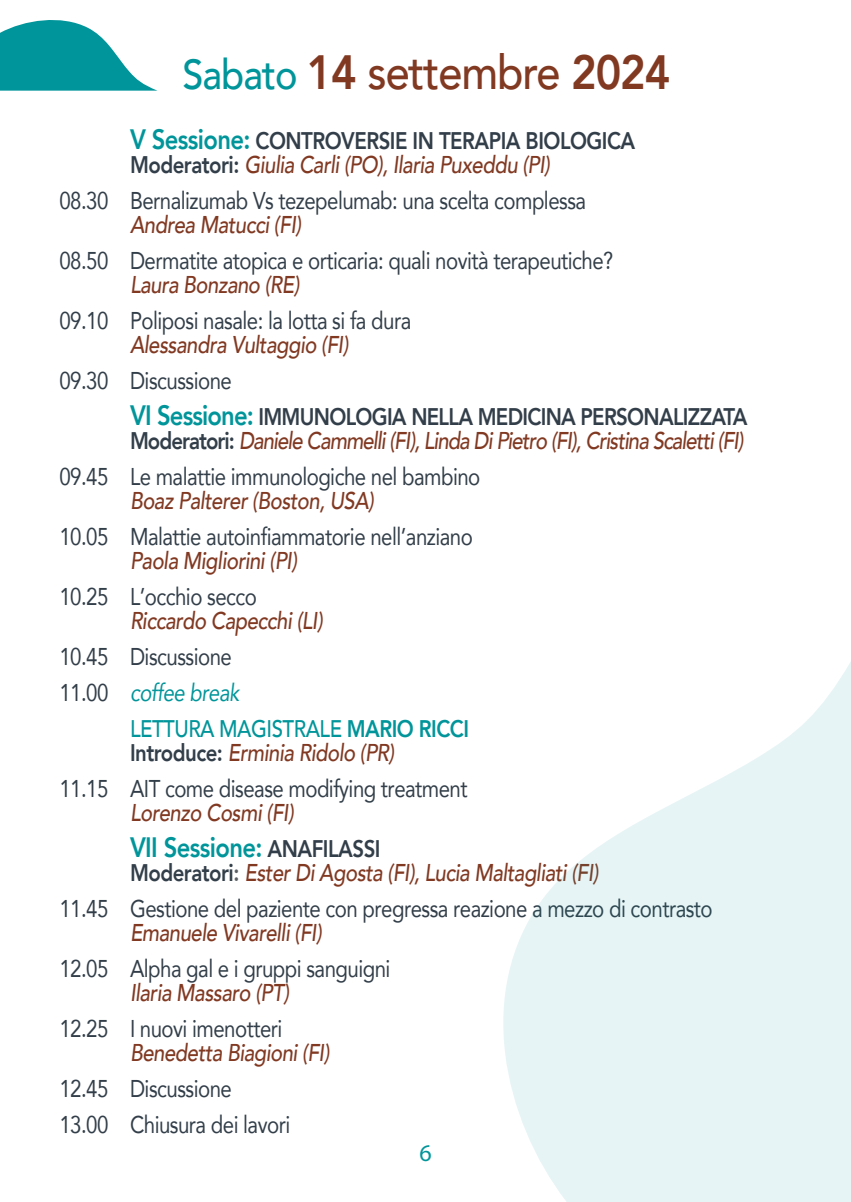
<style>
.page{position:relative;width:851px;height:1202px;background:#fff}
.page>*{position:absolute;margin:0;border:0;box-sizing:border-box;transform-origin:0 0}
.t1{font:500 48px "Avenir";letter-spacing:-.025em;color:#813922;scale:.9 1}
.t2{font:800 28px "Avenir";letter-spacing:-.025em;color:#00959a;scale:.85 1}
.t3{font:24.2px/36px "Avenir";letter-spacing:-.025em;color:#323e49;scale:.84 1}
.t4{font:italic 500 24.2px "Avenir";letter-spacing:-.025em;color:#813922;scale:.84 1}
.t5{font:italic 500 24.2px/36px "Avenir";letter-spacing:-.045em;color:#813922;scale:.84 1}
.t6{font:800 24px "Avenir";letter-spacing:-.035em;color:#323e49;scale:.85 1}
.t7{font:500 24px "Avenir";letter-spacing:-.025em;color:#00959a;scale:.85 1}
.t8{font:24px "Myriad Pro";color:#00959a}
.s1{font-size:42px;color:#00959a}
.s2{font-weight:800}
.s3{font-size:28px;color:#00959a}
.s4{font-weight:800;font-size:24px}
.s5{font-weight:500;font-style:italic;color:#813922}
.s6{font-weight:800;font-style:normal;font-size:24px;color:#323e49}
.s7{font-weight:400;font-style:normal;color:#323e49}
.s8{font-style:italic;color:#00959a}
.s9{font-size:24px;color:#323e49}
.s10{font-weight:800;font-size:24px;color:#5c6065}
</style>
<div class="page">
<svg style="left:0;top:20px;width:157px;height:71px"></svg>
<svg style="left:503px;top:663px;width:347px;height:539px;fill:#e6f4f5"></svg>
<h1 class="t1" style="left:182px;top:31px;width:543px"><span class="s1">Sabato</span> <span class="s2">14</span> settembre <span class="s2">2024</span></h1>
<p class="t6" style="left:130px;top:122px;width:596px"><span class="s3">V Sessione:</span> CONTROVERSIE IN TERAPIA BIOLOGICA</p>
<p class="t3" style="left:59px;top:146px;width:628px;text-indent:71px"><span class="s4">Moderatori:</span> <span class="s5">Giulia Carli (PO), Ilaria Puxeddu (PI)<br></span>08.30 Bernalizumab Vs tezepelumab: una scelta complessa</p>
<p class="t4" style="left:130px;top:210px;width:205px">Andrea Matucci (FI)</p>
<p class="t3" style="left:59px;top:242px;width:660px">08.50 Dermatite atopica e orticaria: quali novità terapeutiche?</p>
<p class="t4" style="left:130px;top:270px;width:203px">Laura Bonzano (RE)</p>
<p class="t3" style="left:59px;top:302px;width:420px">09.10 Poliposi nasale: la lotta si fa dura</p>
<p class="t4" style="left:130px;top:330px;width:261px">Alessandra Vultaggio (FI)</p>
<p class="t3" style="left:59px;top:362px;width:207px">09.30 Discussione</p>
<p class="t6" style="left:130px;top:398px;width:727px"><span class="s3">VI Sessione:</span> IMMUNOLOGIA NELLA MEDICINA PERSONALIZZATA</p>
<p class="t5" style="left:59px;top:423px;width:815px;text-indent:71px"><span class="s6">Moderatori:</span> Daniele Cammelli (FI), Linda Di Pietro (FI), Cristina Scaletti (FI)<br><span class="s7">09.45 Le malattie immunologiche nel bambino</span></p>
<p class="t4" style="left:130px;top:486px;width:292px">Boaz Palterer (Boston, USA)</p>
<p class="t3" style="left:59px;top:518px;width:493px">10.05 Malattie autoinfiammatorie nell’anziano</p>
<p class="t4" style="left:130px;top:546px;width:200px">Paola Migliorini (PI)</p>
<p class="t3" style="left:59px;top:578px;width:237px">10.25 L’occhio secco</p>
<p class="t4" style="left:130px;top:606px;width:231px">Riccardo Capecchi (LI)</p>
<p class="t3" style="left:59px;top:638px;width:216px">10.45 Discussione<br>11.00 <span class="s8">coffee break</span></p>
<p class="t7" style="left:130px;top:708px;width:400px">LETTURA MAGISTRALE <span class="s2">MARIO RICCI</span></p>
<p class="t3" style="left:59px;top:734px;width:487px;text-align:center"><span class="s4">Introduce:</span> <span class="s5">Erminia Ridolo (PR)<br></span>11.15 AIT come disease modifying treatment</p>
<p class="t4" style="left:130px;top:798px;width:196px">Lorenzo Cosmi (FI)</p>
<p class="t2" style="left:130px;top:825px;width:296px">VII Sessione: <span class="s9">ANAFILASSI</span></p>
<p class="t3" style="left:59px;top:854px;width:779px;text-indent:71px"><span class="s4">Moderatori</span><span class="s10">:</span> <span class="s5">Ester Di Agosta (FI), Lucia Maltagliati (FI)<br></span>11.45 Gestione del paziente con pregressa reazione a mezzo di contrasto</p>
<p class="t4" style="left:130px;top:918px;width:230px">Emanuele Vivarelli (FI)</p>
<p class="t3" style="left:59px;top:950px;width:395px">12.05 Alpha gal e i gruppi sanguigni</p>
<p class="t4" style="left:130px;top:978px;width:191px">Ilaria Massaro (PT)</p>
<p class="t3" style="left:59px;top:1010px;width:267px">12.25 I nuovi imenotteri</p>
<p class="t4" style="left:130px;top:1038px;width:239px">Benedetta Biagioni (FI)</p>
<p class="t3" style="left:59px;top:1070px;width:276px">12.45 Discussione<br>13.00 Chiusura dei lavori</p>
<p class="t8" style="left:419px;top:1138px;width:14px">6</p>
</div>
